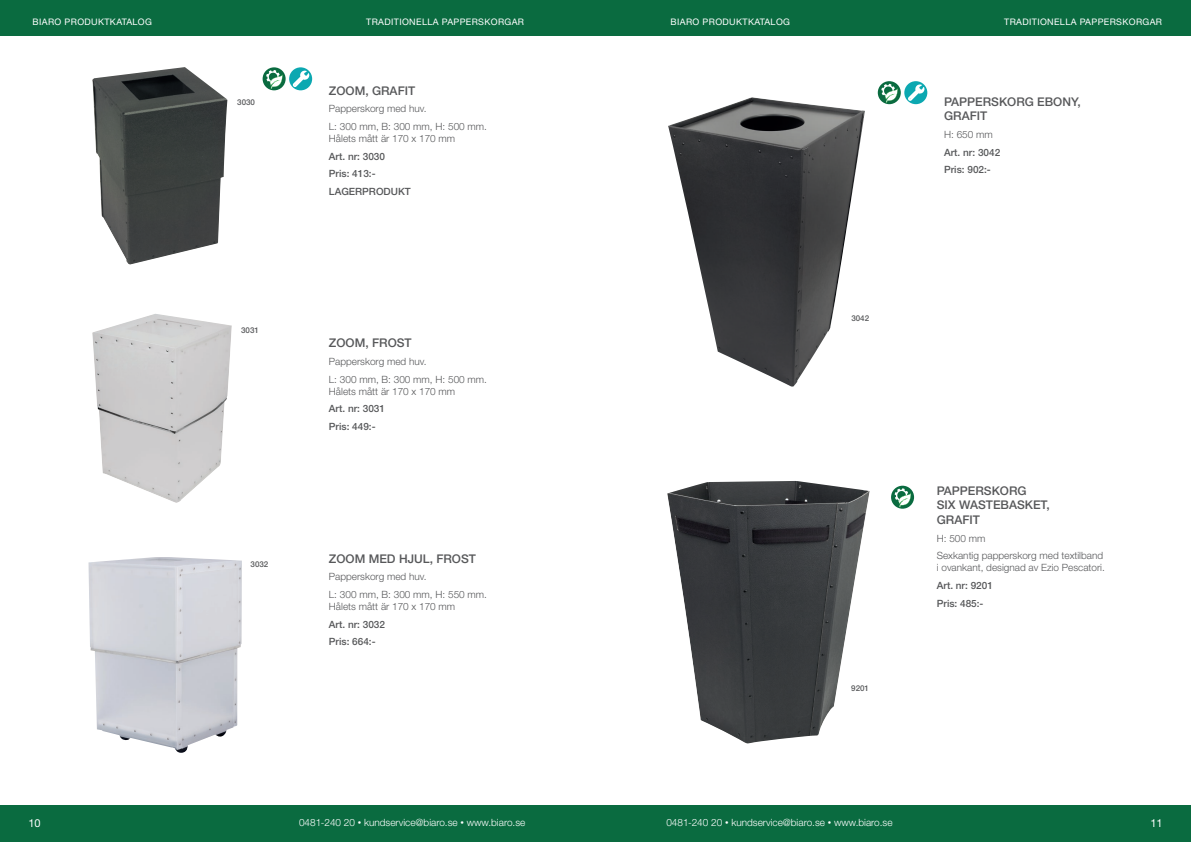
<style>
.page{position:relative;width:1191px;height:842px;background:#fff}
.page>*{position:absolute;margin:0;border:0;box-sizing:border-box;transform-origin:0 0}
.t1{font:500 12px/14.4px "Helvetica Neue";color:#57585a}
.t2{font:11px "Helvetica Neue";color:#fff}
.t3{font:300 10px/17.7px "Helvetica Neue";color:#57585a}
.t4{font:500 10px/17.7px "Helvetica Neue";color:#57585a}
.t5{font:300 10px "Helvetica Neue";color:#fff}
.t6{font:9px "Helvetica Neue";letter-spacing:.04em;color:#fff}
.t7{font:500 8px "Helvetica Neue";color:#57585a}
.s1{font-size:7px}
</style>
<div class="page">
<div style="left:0;top:0;width:595px;height:36px;background:#0a6b40"></div>
<img style="left:92px;top:67px;width:135px;height:198px">
<img style="left:88px;top:557px;width:154px;height:196px">
<img style="left:92px;top:314px;width:140px;height:189px">
<div style="left:0;top:805px;width:595px;height:37px;background:#0a6b40"></div>
<div style="left:557px;top:0;width:634px;height:36px;background:#0a6b40"></div>
<img style="left:668px;top:97px;width:197px;height:290px">
<div style="left:557px;top:805px;width:634px;height:37px;background:#0a6b40"></div>
<img style="left:667px;top:481px;width:202px;height:262px">
<div style="left:891px;top:486px;width:23px;height:23px;background:#0a6b40;border-radius:50%"></div>
<svg style="left:894px;top:488px;width:17px;height:19px"></svg>
<svg style="left:263px;top:67px;width:23px;height:23px"></svg>
<svg style="left:266px;top:70px;width:16px;height:19px"></svg>
<svg style="left:289px;top:67px;width:23px;height:23px"></svg>
<svg style="left:293px;top:71px;width:16px;height:16px"></svg>
<svg style="left:877px;top:81px;width:23px;height:23px"></svg>
<svg style="left:881px;top:84px;width:16px;height:19px"></svg>
<svg style="left:904px;top:81px;width:23px;height:23px"></svg>
<svg style="left:908px;top:84px;width:16px;height:17px"></svg>
<p class="t6" style="left:33px;top:16px;width:121px">BIARO PRODUKTKATALOG</p>
<p class="t6" style="left:1004px;top:16px;width:159px">TRADITIONELLA PAPPERSKORGAR</p>
<p class="t6" style="left:366px;top:16px;width:159px">TRADITIONELLA PAPPERSKORGAR</p>
<p class="t6" style="left:670px;top:16px;width:121px">BIARO PRODUKTKATALOG</p>
<p class="t7" style="left:237px;top:97px;width:19px">3030</p>
<p class="t7" style="left:241px;top:326px;width:19px">3031</p>
<p class="t7" style="left:251px;top:559px;width:19px">3032</p>
<p class="t1" style="left:329px;top:83px;width:88px">ZOOM, GRAFIT</p>
<p class="t3" style="left:329px;top:100px;width:160px">Papperskorg med huv.<br>L: 300 mm, B: 300 mm, H: 500 mm.</p>
<p class="t3" style="left:329px;top:129px;width:128px">Hålets mått är 170 x 170 mm</p>
<p class="t4" style="left:329px;top:147px;width:83px">Art. nr: 3030<br>Pris: 413:-<br>LAGERPRODUKT</p>
<p class="t1" style="left:329px;top:336px;width:84px">ZOOM, FROST</p>
<p class="t3" style="left:329px;top:352px;width:160px">Papperskorg med huv.<br>L: 300 mm, B: 300 mm, H: 500 mm.</p>
<p class="t3" style="left:329px;top:382px;width:128px">Hålets mått är 170 x 170 mm</p>
<p class="t4" style="left:329px;top:400px;width:58px">Art. nr: 3031<br>Pris: 449:-</p>
<p class="t1" style="left:329px;top:551px;width:148px">ZOOM MED HJUL, FROST</p>
<p class="t3" style="left:329px;top:568px;width:160px">Papperskorg med huv.<br>L: 300 mm, B: 300 mm, H: 550 mm.</p>
<p class="t3" style="left:329px;top:597px;width:128px">Hålets mått är 170 x 170 mm</p>
<p class="t4" style="left:329px;top:615px;width:58px">Art. nr: 3032<br>Pris: 664:-</p>
<p class="t2" style="left:28px;top:816px;width:14px">10</p>
<p class="t5" style="left:299px;top:816px;width:228px">0481-240 20 <span class="s1">•</span> kundservice@biaro.se <span class="s1">•</span> www.biaro.se</p>
<p class="t7" style="left:851px;top:313px;width:19px">3042</p>
<p class="t7" style="left:851px;top:684px;width:19px">9201</p>
<p class="t1" style="left:944px;top:94px;width:138px">PAPPERSKORG EBONY,<br>GRAFIT</p>
<p class="t3" style="left:944px;top:125px;width:50px">H: 650 mm</p>
<p class="t4" style="left:944px;top:143px;width:58px">Art. nr: 3042<br>Pris: 902:-</p>
<p class="t1" style="left:936px;top:483px;width:114px">PAPPERSKORG<br>SIX WASTEBASKET,<br>GRAFIT</p>
<p class="t3" style="left:936px;top:529px;width:168px">H: 500 mm<br>Sexkantig papperskorg med textilband</p>
<p class="t3" style="left:936px;top:558px;width:170px">i ovankant, designad av Ezio Pescatori.</p>
<p class="t4" style="left:936px;top:576px;width:58px">Art. nr: 9201<br>Pris: 485:-</p>
<p class="t5" style="left:666px;top:816px;width:228px">0481-240 20 <span class="s1">•</span> kundservice@biaro.se <span class="s1">•</span> www.biaro.se</p>
<p class="t2" style="left:1150px;top:816px;width:14px">11</p>
</div>
